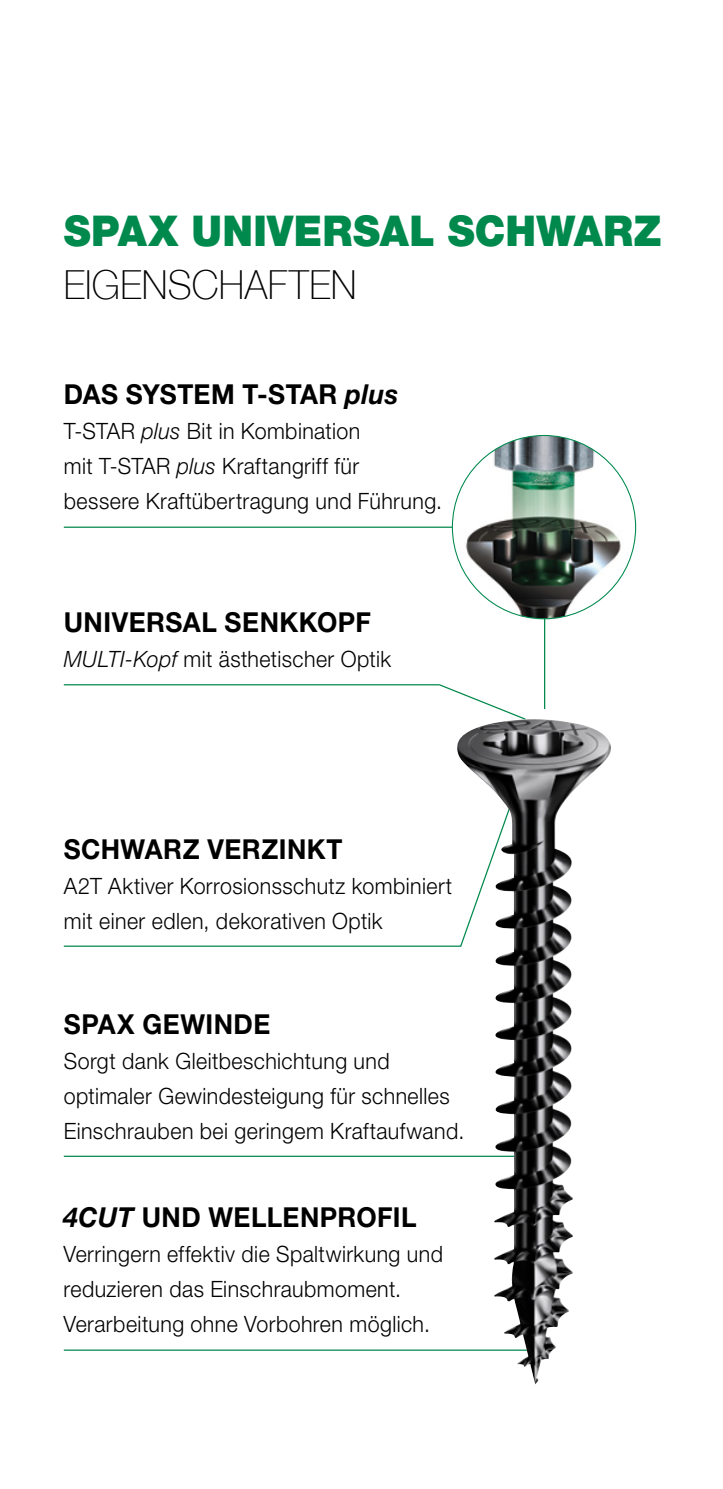
<style>
.page{position:relative;width:723px;height:1489px;background:#fff}
.page>*{position:absolute;margin:0;border:0;box-sizing:border-box;transform-origin:0 0}
.Headline_1{font:900 42.5px "Helvetica Neue LT Pro";letter-spacing:.005em;color:#00894d;scale:.95 1}
.Headline_1-2{font:100 40px "Helvetica Neue";letter-spacing:.01em;color:#000;scale:.95 1}
.Schrauben_Features{font:700 27.5px "Helvetica Neue LT Pro";letter-spacing:.02em;color:#000;scale:.95 1}
.Copy_Text{font:300 22.5px/35px "Helvetica Neue LT Pro";letter-spacing:.02em;color:#000;scale:.95 1}
.s1{font-style:italic}
</style>
<div class="page">
<hr style="left:64px;top:526px;width:402px;height:2px;background:#00894d">
<hr style="left:544px;top:614px;width:1px;height:95px;background:#00894d">
<img style="left:452px;top:435px;width:183px;height:183px;border-radius:92px">
<hr style="left:64px;top:1349px;width:483px;height:1px;background:#00894d">
<hr style="left:64px;top:1155px;width:459px;height:1px;background:#00894d">
<svg style="left:63px;top:684px;width:463px;height:35px"></svg>
<svg style="left:63px;top:945px;width:394px;height:2px"></svg>
<img style="left:457px;top:719px;width:118px;height:665px">
<p class="Headline_1" style="left:64px;top:206px;width:630px">SPAX UNIVERSAL SCHWARZ</p>
<p class="Headline_1-2" style="left:64px;top:254px;width:310px">EIGENSCHAFTEN</p>
<p class="Schrauben_Features" style="left:64px;top:377px;width:354px">DAS SYSTEM T-STAR <span class="s1">plus</span></p>
<p class="Copy_Text" style="left:64px;top:413px;width:314px">T-STAR <span class="s1">plus</span> Bit in Kombination</p>
<p class="Copy_Text" style="left:64px;top:448px;width:312px">mit T-STAR <span class="s1">plus</span> Kraftangriff für</p>
<p class="Copy_Text" style="left:64px;top:483px;width:400px">bessere Kraftübertragung und Führung.</p>
<p class="Schrauben_Features" style="left:64px;top:604px;width:325px">UNIVERSAL SENKKOPF</p>
<p class="Copy_Text" style="left:64px;top:640px;width:346px"><span class="s1">MULTI-Kopf</span> mit ästhetischer Optik</p>
<p class="Schrauben_Features" style="left:64px;top:832px;width:295px">SCHWARZ VERZINKT</p>
<p class="Copy_Text" style="left:64px;top:868px;width:410px">A2T Aktiver Korrosionsschutz kombiniert mit einer edlen, dekorativen Optik</p>
<p class="Schrauben_Features" style="left:64px;top:1007px;width:219px">SPAX GEWINDE</p>
<p class="Copy_Text" style="left:64px;top:1043px;width:423px">Sorgt dank Gleitbeschichtung und optimaler Gewindesteigung für schnelles<br>Einschrauben bei geringem Kraftaufwand.</p>
<p class="Schrauben_Features" style="left:63px;top:1199px;width:373px"><span class="s1">4CUT</span> UND WELLENPROFIL</p>
<p class="Copy_Text" style="left:63px;top:1235px;width:401px">Verringern effektiv die Spaltwirkung und reduzieren das Einschraubmoment.</p>
<p class="Copy_Text" style="left:63px;top:1305px;width:387px">Verarbeitung ohne Vorbohren möglich.</p>
</div>
